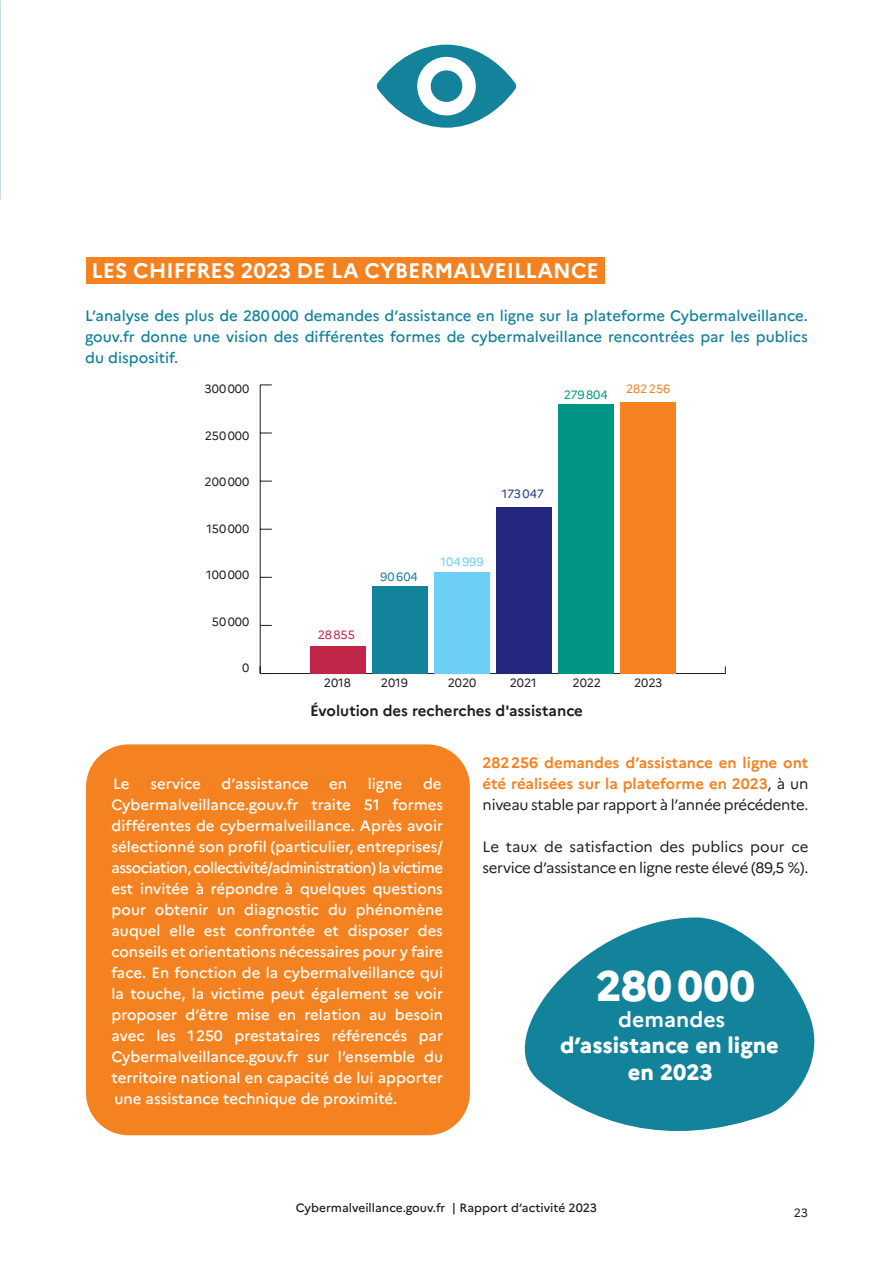
<style>
.page{position:relative;width:893px;height:1263px;background:#fff}
.page>*{position:absolute;margin:0;border:0;box-sizing:border-box;transform-origin:0 0}
.t1{font:800 42.6px "Marianne";letter-spacing:.01em;color:#fff}
.t2{font:800 22.05px "Marianne";color:#fff}
.t3{font:700 21.3px "Marianne";color:#fff}
.t4{font:700 21px "Marianne";color:#fff}
.t5{font:500 15px/21px "Marianne";color:#fff;text-align:justify}
.t6{font:500 15px/21px "Marianne";color:#13829b;text-align:justify}
.t7{font:700 15px/21px "Marianne";color:#f58220;text-align:justify}
.t8{font:15px/21px "Marianne";letter-spacing:-.02em;color:#231f20}
.t9{font:700 15px "Marianne";color:#231f20}
.t10{font:12px "Marianne";color:#231f20}
.t11{font:500 12px "Marianne";color:#231f20}
.t12{font:12px "Marianne";color:#6bcff6}
.t13{font:12px "Marianne";letter-spacing:-.02em;color:#233b7d}
.t14{font:12px "Marianne";letter-spacing:-.015em;color:#009585}
.t15{font:12px "Marianne";letter-spacing:-.01em;color:#f58220}
.t16{font:12px "Marianne";letter-spacing:-.01em;color:#c12547}
.t17{font:12px "Marianne";letter-spacing:.005em;color:#13829b}
.s1{font-weight:400;color:#231f20}
</style>
<div class="page">
<div style="left:86px;top:256px;width:518px;height:27px;background:#f58220"></div>
<svg style="left:524px;top:917px;width:291px;height:214px;fill:#13829b"></svg>
<hr style="left:260px;top:673px;width:465px;height:1px;background:#231f20">
<hr style="left:260px;top:385px;width:1px;height:288px;background:#231f20">
<svg style="left:260px;top:384px;width:12px;height:1px"></svg>
<div style="left:620px;top:402px;width:56px;height:271px;background:#f58220"></div>
<div style="left:558px;top:404px;width:56px;height:269px;background:#009585"></div>
<div style="left:496px;top:507px;width:56px;height:166px;background:#23287e"></div>
<div style="left:434px;top:572px;width:56px;height:101px;background:#6bcff6"></div>
<div style="left:372px;top:586px;width:56px;height:87px;background:#13829b"></div>
<div style="left:310px;top:646px;width:56px;height:27px;background:#c12547"></div>
<div style="left:86px;top:744px;width:384px;height:391px;background:#f58220;border-radius:43px"></div>
<svg style="left:376px;top:45px;width:140px;height:83px"></svg>
<p class="t4" style="left:92px;top:258px;width:509px">LES CHIFFRES 2023 DE LA CYBERMALVEILLANCE</p>
<p class="t6" style="left:85px;top:305px;width:724px">L’analyse des plus de 280000 demandes d’assistance en ligne sur la plateforme Cybermalveillance. gouv.fr donne une vision des différentes formes de cybermalveillance rencontrées par les publics du dispositif.</p>
<p class="t10" style="left:205px;top:382px;width:46px">300000</p>
<p class="t10" style="left:205px;top:428px;width:46px">250000</p>
<p class="t10" style="left:205px;top:475px;width:46px">200000</p>
<p class="t10" style="left:206px;top:521px;width:44px">150000</p>
<p class="t10" style="left:206px;top:568px;width:45px">100000</p>
<p class="t10" style="left:212px;top:614px;width:39px">50000</p>
<p class="t10" style="left:242px;top:661px;width:9px">0</p>
<p class="t14" style="left:564px;top:387px;width:45px">279804</p>
<p class="t15" style="left:626px;top:382px;width:46px">282256</p>
<p class="t16" style="left:318px;top:628px;width:39px">28855</p>
<p class="t13" style="left:502px;top:486px;width:44px">173047</p>
<p class="t17" style="left:380px;top:569px;width:39px">90604</p>
<p class="t12" style="left:441px;top:555px;width:44px">104999</p>
<p class="t10" style="left:324px;top:675px;width:28px">2018</p>
<p class="t10" style="left:381px;top:675px;width:29px">2019</p>
<p class="t10" style="left:448px;top:675px;width:30px">2020</p>
<p class="t10" style="left:510px;top:675px;width:28px">2021</p>
<p class="t10" style="left:572px;top:675px;width:30px">2022</p>
<p class="t10" style="left:634px;top:675px;width:30px">2023</p>
<p class="t9" style="left:310px;top:701px;width:274px">Évolution des recherches d'assistance</p>
<p class="t5" style="left:113px;top:773px;width:18px">Le</p>
<p class="t5" style="left:150px;top:773px;width:52px">service</p>
<p class="t5" style="left:222px;top:773px;width:88px">d’assistance</p>
<p class="t5" style="left:329px;top:773px;width:19px">en</p>
<p class="t5" style="left:368px;top:773px;width:36px">ligne</p>
<p class="t5" style="left:112px;top:773px;width:333px;text-indent:311px">de Cybermalveillance.gouv.fr traite 51 formes différentes de cybermalveillance. Après avoir sélectionné son profil (particulier, entreprises/ association, collectivité/administration) la victime est invitée à répondre à quelques questions pour obtenir un diagnostic du phénomène auquel elle est confrontée et disposer des conseils et orientations nécessaires pour y faire face. En fonction de la cybermalveillance qui la touche, la victime peut également se voir proposer d’être mise en relation au besoin avec les 1250 prestataires référencés par Cybermalveillance.gouv.fr sur l’ensemble du territoire national en capacité de lui apporter une assistance technique de proximité.</p>
<p class="t7" style="left:483px;top:752px;width:327px">282256 demandes d’assistance en ligne ont été réalisées sur la plateforme en 2023<span class="s1">, à un niveau stable par rapport à l’année précédente.</span></p>
<p class="t8" style="left:483px;top:836px;width:327px">Le taux de satisfaction des publics pour ce service d’assistance en ligne reste élevé (89,5 %).</p>
<p class="t1" style="left:596px;top:960px;width:160px">280000</p>
<p class="t3" style="left:618px;top:1006px;width:108px">demandes</p>
<p class="t2" style="left:560px;top:1032px;width:220px">d’assistance en ligne</p>
<p class="t2" style="left:628px;top:1058px;width:87px">en 2023</p>
<p class="t11" style="left:296px;top:1200px;width:303px">Cybermalveillance.gouv.fr | Rapport d’activité 2023</p>
<p class="t10" style="left:794px;top:1205px;width:16px">23</p>
</div>
